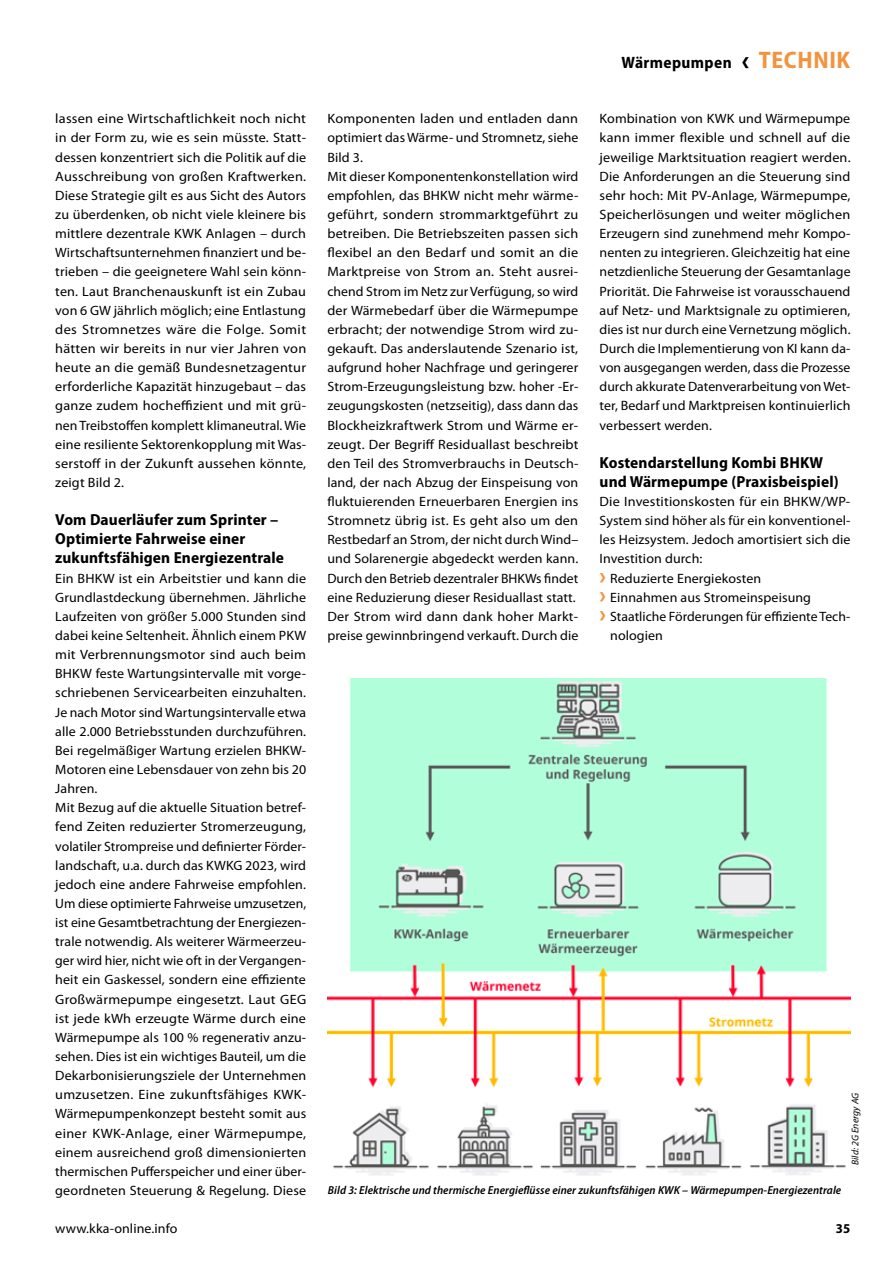
<style>
.page{position:relative;width:893px;height:1263px;background:#fff}
.page>*{position:absolute;margin:0;border:0;box-sizing:border-box;transform-origin:0 0}
.t1{font:700 semi-condensed 16.5px "Myriad Pro";letter-spacing:.025em;color:#000}
.t2{font:700 semi-condensed 16.05px/19.2px "Myriad Pro";letter-spacing:.005em;color:#000}
.t3{font:13.5px/19.2px "Myriad Pro";letter-spacing:.005em;color:#000;scale:1.04 1}
.t4{font:13.5px/19.2px "Myriad Pro";letter-spacing:.005em;color:#000;scale:1.05 1}
.t5{font:13.5px/19.2px "Myriad Pro";letter-spacing:.005em;color:#000;text-align:justify;scale:1.06 1}
.t6{font:13.5px "Myriad Pro";letter-spacing:.005em;color:#000}
.t7{font:700 semi-condensed 13.5px "Myriad Pro";color:#000}
.t8{font:italic 600 semi-condensed 11.7px "Myriad Pro";letter-spacing:.005em;color:#000}
.t9{font:italic 9.75px "Myriad Pro";letter-spacing:.005em;color:#000}
.s1{font-size:29.25px}
.s2{font-size:24px;color:#f3943d}
.s3{font-weight:700;font-stretch:semi-condensed;font-size:24.75px;color:#f3943d}
</style>
<div class="page">
<img style="left:327px;top:678px;width:523px;height:498px">
<p class="t5" style="left:55px;top:109px;width:238px">lassen eine Wirtschaftlichkeit noch nicht in der Form zu, wie es sein müsste. Statt&shy;dessen konzentriert sich die Politik auf die Ausschreibung von großen Kraftwerken.<br>Diese Strategie gilt es aus Sicht des Autors zu überdenken, ob nicht viele kleinere bis mittlere dezentrale KWK Anlagen – durch Wirtschaftsunternehmen finanziert und be&shy;trieben – die geeignetere Wahl sein könn&shy;ten. Laut Branchenauskunft ist ein Zubau von 6 GW jährlich möglich; eine Entlastung des Stromnetzes wäre die Folge. Somit hätten wir bereits in nur vier Jahren von heute an die gemäß Bundesnetzagentur erforderliche Kapazität hinzugebaut – das ganze zudem hocheffizient und mit grü&shy;nen Treibstoffen komplett klimaneutral. Wie eine resiliente Sektorenkopplung mit Was&shy;serstoff in der Zukunft aussehen könnte, zeigt Bild 2.</p>
<p class="t2" style="left:55px;top:510px;width:230px">Vom Dauerläufer zum Sprinter –<br>Optimierte Fahrweise einer zukunftsfähigen Energiezentrale</p>
<p class="t3" style="left:55px;top:568px;width:243px">Ein BHKW ist ein Arbeitstier und kann die Grundlastdeckung übernehmen. Jährliche Laufzeiten von größer 5.000 Stunden sind dabei keine Seltenheit. Ähnlich einem PKW mit Verbrennungsmotor sind auch beim BHKW feste Wartungsintervalle mit vorge&shy;schriebenen Servicearbeiten einzuhalten.<br>Je nach Motor sind Wartungsintervalle etwa alle 2.000 Betriebsstunden durchzuführen.<br>Bei regelmäßiger Wartung erzielen BHKW-Motoren eine Lebensdauer von zehn bis 20<br>Jahren.<br>Mit Bezug auf die aktuelle Situation betref&shy;fend Zeiten reduzierter Stromerzeugung, volatiler Strompreise und definierter Förder&shy;landschaft, u.a. durch das KWKG 2023, wird jedoch eine andere Fahrweise empfohlen.<br>Um diese optimierte Fahrweise umzusetzen, ist eine Gesamtbetrachtung der Energiezen&shy;trale notwendig. Als weiterer Wärmeerzeu&shy;ger wird hier, nicht wie oft in der Vergangen&shy;heit ein Gaskessel, sondern eine effiziente Großwärmepumpe eingesetzt. Laut GEG ist jede kWh erzeugte Wärme durch eine Wärmepumpe als 100 % regenerativ anzu&shy;sehen. Dies ist ein wichtiges Bauteil, um die Dekarbonisierungsziele der Unternehmen umzusetzen. Eine zukunftsfähiges KWK-Wärmepumpenkonzept besteht somit aus einer KWK-Anlage, einer Wärmepumpe, einem ausreichend groß dimensionierten thermischen Pufferspeicher und einer über&shy;geordneten Steuerung &amp; Regelung. Diese</p>
<p class="t1" style="left:621px;top:54px;width:230px">Wärmepumpen <span class="s1">‹</span> <span class="s2">TECHNIK</span></p>
<p class="t4" style="left:327px;top:109px;width:241px">Komponenten laden und entladen dann optimiert das Wärme- und Stromnetz, siehe Bild 3.<br>Mit dieser Komponentenkonstellation wird empfohlen, das BHKW nicht mehr wärme&shy;geführt, sondern strommarktgeführt zu betreiben. Die Betriebszeiten passen sich flexibel an den Bedarf und somit an die Marktpreise von Strom an. Steht ausrei&shy;chend Strom im Netz zur Verfügung, so wird der Wärmebedarf über die Wärmepumpe erbracht; der notwendige Strom wird zu&shy;gekauft. Das anderslautende Szenario ist, aufgrund hoher Nachfrage und geringerer Strom-Erzeugungsleistung bzw. hoher -Er&shy;zeugungskosten (netzseitig), dass dann das Blockheizkraftwerk Strom und Wärme er&shy;zeugt. Der Begriff Residuallast beschreibt den Teil des Stromverbrauchs in Deutsch&shy;land, der nach Abzug der Einspeisung von fluktuierenden Erneuerbaren Energien ins Stromnetz übrig ist. Es geht also um den Restbedarf an Strom, der nicht durch Wind– und Solarenergie abgedeckt werden kann.<br>Durch den Betrieb dezentraler BHKWs findet eine Reduzierung dieser Residuallast statt.<br>Der Strom wird dann dank hoher Markt&shy;preise gewinnbringend verkauft. Durch die</p>
<p class="t3" style="left:600px;top:109px;width:243px;text-align:justify">Kombination von KWK und Wärmepumpe kann immer flexible und schnell auf die jeweilige Marktsituation reagiert werden.<br>Die Anforderungen an die Steuerung sind sehr hoch: Mit PV-Anlage, Wärmepumpe, Speicherlösungen und weiter möglichen Erzeugern sind zunehmend mehr Kompo&shy;nenten zu integrieren. Gleichzeitig hat eine netzdienliche Steuerung der Gesamtanlage Priorität. Die Fahrweise ist vorausschauend auf Netz- und Marktsignale zu optimieren, dies ist nur durch eine Vernetzung möglich.<br>Durch die Implementierung von KI kann da&shy;von ausgegangen werden, dass die Prozesse durch akkurate Datenverarbeitung von Wet&shy;ter, Bedarf und Marktpreisen kontinuierlich verbessert werden.</p>
<p class="t2" style="left:600px;top:453px;width:241px">Kostendarstellung Kombi BHKW und Wärmepumpe (Praxisbeispiel)</p>
<p class="t4" style="left:600px;top:492px;width:240px">Die Investitionskosten für ein BHKW/WP-</p>
<p class="t6" style="left:600px;top:512px;width:252px">System sind höher als für ein konventionel-</p>
<p class="t6" style="left:600px;top:531px;width:252px">les Heizsystem. Jedoch amortisiert sich die</p>
<p class="t6" style="left:600px;top:551px;width:104px">Investition durch:</p>
<p class="t6" style="left:600px;top:570px;width:163px"><span class="s3">›</span> Reduzierte Energiekosten</p>
<p class="t6" style="left:600px;top:589px;width:213px"><span class="s3">›</span> Einnahmen aus Stromeinspeisung</p>
<p class="t6" style="left:600px;top:608px;width:252px"><span class="s3">›</span> Staatliche Förderungen für effiziente Tech-</p>
<p class="t6" style="left:610px;top:627px;width:54px">nologien</p>
<p class="t8" style="left:328px;top:1184px;width:515px">Bild 3: Elektrische und thermische Energieflüsse einer zukunftsfähigen KWK – Wärmepumpen-Energiezentrale</p>
<p class="t9" style="left:849px;top:1165px;width:74px;rotate:-90deg">Bild: 2G Energy AG</p>
<p class="t6" style="left:55px;top:1220px;width:124px">www.kka-online.info</p>
<p class="t7" style="left:836px;top:1221px;width:16px">35</p>
</div>
